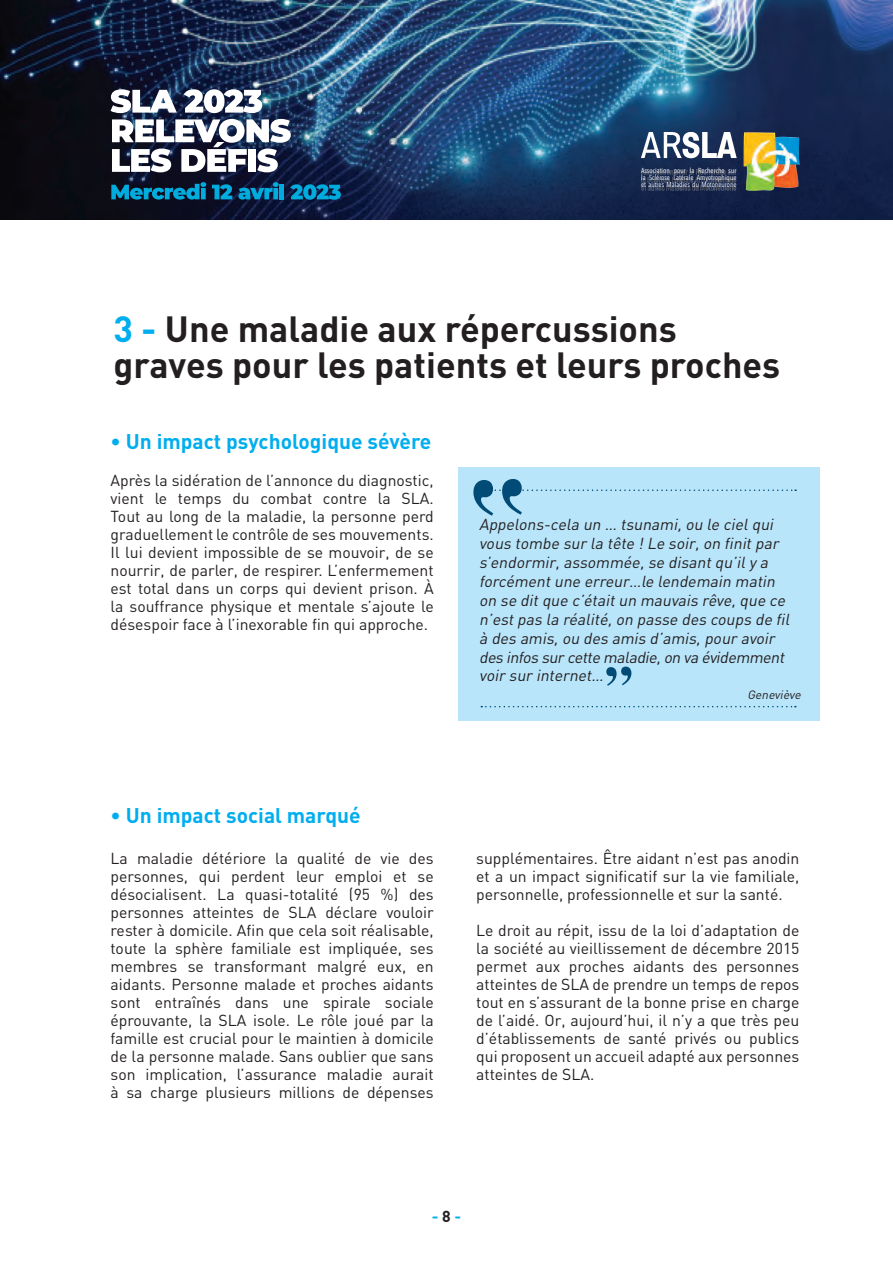
<style>
.page{position:relative;width:893px;height:1263px;background:#fff}
.page>*{position:absolute;margin:0;border:0;box-sizing:border-box;transform-origin:0 0}
.t1{font:700 36px/36px "DIN";color:#231f20}
.t2{font:700 21px "DIN";color:#00aeef}
.t3{font:15.75px/18px "DIN";color:#231f20;text-align:justify}
.t4{font:italic 15.75px/18.9px "DIN";color:#231f20}
.t5{font:700 15.75px "DIN";color:#00aeef}
.t6{font:italic 12px "DIN";color:#231f20}
.t7{font:7.2px "Avenir Next Condensed";color:#fff}
.s1{color:#00aeef}
.s2{color:#231f20}
</style>
<div class="page">
<div style="left:458px;top:468px;width:361px;height:253px;background:#b9e5fa"></div>
<svg style="left:473px;top:479px;width:323px;height:37px"></svg>
<img style="left:0;top:0;width:892px;height:219px">
<img style="left:641px;top:133px;width:159px;height:59px">
<svg style="left:111px;top:89px;width:66px;height:24px"></svg>
<svg style="left:184px;top:89px;width:78px;height:24px"></svg>
<svg style="left:112px;top:119px;width:179px;height:53px"></svg>
<svg style="left:111px;top:182px;width:95px;height:18px;background:#055c7e"></svg>
<svg style="left:212px;top:184px;width:20px;height:15px"></svg>
<svg style="left:238px;top:182px;width:41px;height:18px"></svg>
<hr style="left:280px;top:184px;width:4px;height:15px;background:#00abde">
<svg style="left:290px;top:184px;width:51px;height:16px"></svg>
<hr style="left:892px;top:0;width:1px;height:219px;background:#231f20">
<svg style="left:481px;top:706px;width:315px;height:1px"></svg>
<svg style="left:606px;top:666px;width:25px;height:20px"></svg>
<p class="t7" style="left:641px;top:164px;width:97px">Association pour la Recherche sur</p>
<p class="t7" style="left:641px;top:171px;width:97px">la Sclérose Latérale Amyotrophique</p>
<p class="t7" style="left:641px;top:178px;width:97px">et autres Maladies du Motoneurone</p>
<p class="t1" style="left:113px;top:309px;width:668px"><span class="s1">3 -</span> Une maladie aux répercussions graves pour les patients et leurs proches</p>
<p class="t2" style="left:111px;top:428px;width:322px">• Un impact psychologique sévère</p>
<p class="t3" style="left:111px;top:471px;width:325px">Après la sidération de l’annonce du diagnostic, vient le temps du combat contre la SLA.<br>Tout au long de la maladie, la personne perd graduellement le contrôle de ses mouvements.<br>Il lui devient impossible de se mouvoir, de se nourrir, de parler, de respirer. L’enfermement est total dans un corps qui devient prison. À la souffrance physique et mentale s’ajoute le désespoir face à l’inexorable fin qui approche.</p>
<p class="t2" style="left:111px;top:802px;width:252px">• Un impact social marqué</p>
<p class="t3" style="left:111px;top:849px;width:325px">La maladie détériore la qualité de vie des personnes, qui perdent leur emploi et se désocialisent. La quasi-totalité (95 %) des personnes atteintes de SLA déclare vouloir rester à domicile. Afin que cela soit réalisable, toute la sphère familiale est impliquée, ses membres se transformant malgré eux, en aidants. Personne malade et proches aidants sont entraînés dans une spirale sociale éprouvante, la SLA isole. Le rôle joué par la famille est crucial pour le maintien à domicile de la personne malade. Sans oublier que sans son implication, l’assurance maladie aurait</p>
<p class="t3" style="left:111px;top:1083px;width:325px">à sa charge plusieurs millions de dépenses</p>
<p class="t4" style="left:479px;top:515px;width:304px">Appelons-cela un … tsunami,ou le cielqui vous tombe sur la tête !Le soir,on finitpar s’endormir,assommée,se disantqu’ily a</p>
<p class="t4" style="left:479px;top:571px;width:315px">forcémentune erreur…le lendemain matin on se ditque c’étaitun mauvais rêve,que ce n’estpas la réalité,on passe des coups de fil à des amis,ou des amis d’amis,pour avoir des infos surcette maladie,on va évidemment voir sur internet…</p>
<p class="t6" style="left:747px;top:688px;width:57px">Geneviève</p>
<p class="t3" style="left:476px;top:849px;width:325px">supplémentaires. Être aidant n’est pas anodin</p>
<p class="t3" style="left:476px;top:867px;width:325px">et a un impact significatif sur la vie familiale, personnelle, professionnelle et sur la santé.</p>
<p class="t3" style="left:476px;top:921px;width:325px">Le droit au répit, issu de la loi d’adaptation de la société au vieillissement de décembre 2015 permet aux proches aidants des personnes atteintes de SLA de prendre un temps de repos tout en s’assurant de la bonne prise en charge de l’aidé. Or, aujourd’hui, il n’y a que très peu d’établissements de santé privés ou publics qui proposent un accueil adapté aux personnes atteintes de SLA.</p>
<p class="t5" style="left:432px;top:1206px;width:31px">-<span class="s2">8</span> -</p>
</div>
